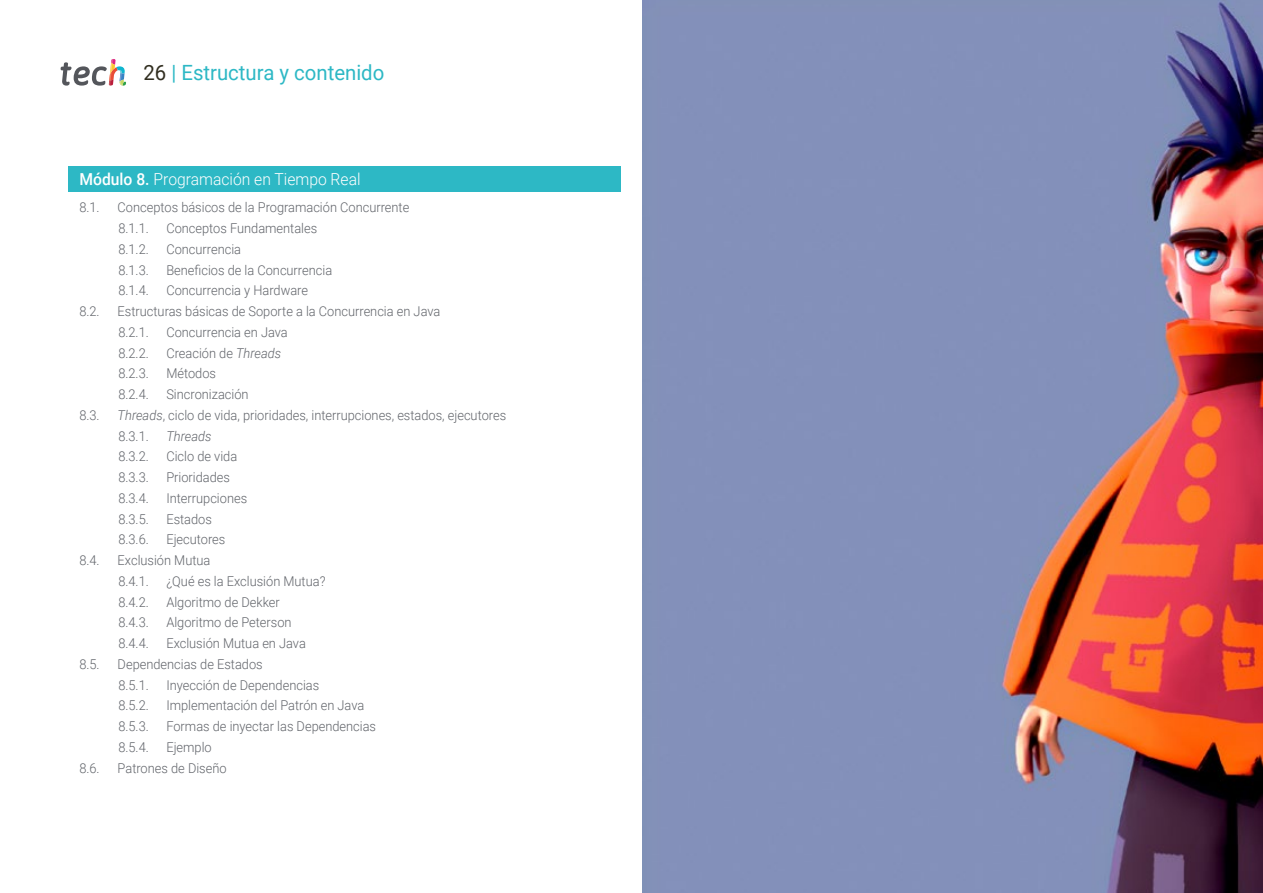
<style>
.page{position:relative;width:1263px;height:893px;background:#fff}
.page>*{position:absolute;margin:0;border:0;box-sizing:border-box;transform-origin:0 0}
.t1{font:21px "Roboto";color:#2db8c5}
.t2{font:300 16.5px "Roboto";color:#fff;scale:.95 1}
.t3{font:300 13.5px/20.7px "Roboto";color:#61646a;scale:.95 1}
.t4{font:italic 300 13.5px "Roboto";color:#61646a;scale:.95 1}
.s1{color:#312e20}
.s2{font-weight:500}
.s3{font-style:italic}
</style>
<div class="page">
<svg style="left:61px;top:59px;width:65px;height:27px"></svg>
<div style="left:68px;top:166px;width:553px;height:25px;background:#2db8c5"></div>
<img style="left:642px;top:0;width:621px;height:893px">
<h1 class="t1" style="left:144px;top:57px;width:242px"><span class="s1">26</span> | Estructura y contenido</h1>
<p class="t2" style="left:79px;top:168px;width:297px"><span class="s2">Módulo 8.</span> Programación en Tiempo Real</p>
<p class="t3" style="left:79px;top:197px;width:23px">8.1.</p>
<p class="t3" style="left:118px;top:197px;width:309px">Conceptos básicos de la Programación Concurrente<br>8.1.1.</p>
<p class="t3" style="left:166px;top:217px;width:160px">Conceptos Fundamentales</p>
<p class="t3" style="left:118px;top:238px;width:34px">8.1.2.</p>
<p class="t3" style="left:166px;top:238px;width:80px">Concurrencia</p>
<p class="t3" style="left:118px;top:259px;width:34px">8.1.3.</p>
<p class="t3" style="left:166px;top:259px;width:176px">Beneficios de la Concurrencia</p>
<p class="t3" style="left:118px;top:280px;width:34px">8.1.4.</p>
<p class="t3" style="left:166px;top:280px;width:151px">Concurrencia y Hardware</p>
<p class="t3" style="left:79px;top:300px;width:23px">8.2.</p>
<p class="t3" style="left:118px;top:300px;width:341px">Estructuras básicas de Soporte a la Concurrencia en Java<br>8.2.1.</p>
<p class="t3" style="left:166px;top:321px;width:129px">Concurrencia en Java</p>
<p class="t3" style="left:118px;top:342px;width:34px">8.2.2.</p>
<p class="t3" style="left:166px;top:342px;width:122px">Creación de <span class="s3">Threads</span></p>
<p class="t3" style="left:118px;top:363px;width:34px">8.2.3.</p>
<p class="t3" style="left:166px;top:363px;width:54px">Métodos</p>
<p class="t3" style="left:118px;top:383px;width:34px">8.2.4.</p>
<p class="t3" style="left:166px;top:383px;width:88px">Sincronización</p>
<p class="t3" style="left:79px;top:404px;width:23px">8.3.</p>
<p class="t3" style="left:118px;top:404px;width:410px"><span class="s3">Threads</span>, ciclo de vida, prioridades, interrupciones, estados, ejecutores<br>8.3.1.</p>
<p class="t4" style="left:166px;top:426px;width:49px">Threads</p>
<p class="t3" style="left:118px;top:446px;width:34px">8.3.2.</p>
<p class="t3" style="left:166px;top:446px;width:76px">Ciclo de vida</p>
<p class="t3" style="left:118px;top:466px;width:34px">8.3.3.</p>
<p class="t3" style="left:166px;top:466px;width:69px">Prioridades</p>
<p class="t3" style="left:118px;top:487px;width:34px">8.3.4.</p>
<p class="t3" style="left:166px;top:487px;width:87px">Interrupciones</p>
<p class="t3" style="left:118px;top:508px;width:34px">8.3.5.</p>
<p class="t3" style="left:166px;top:508px;width:49px">Estados</p>
<p class="t3" style="left:118px;top:529px;width:34px">8.3.6.</p>
<p class="t3" style="left:166px;top:529px;width:64px">Ejecutores</p>
<p class="t3" style="left:79px;top:549px;width:23px">8.4.</p>
<p class="t3" style="left:118px;top:549px;width:99px">Exclusión Mutua<br>8.4.1.</p>
<p class="t3" style="left:166px;top:570px;width:169px">¿Qué es la Exclusión Mutua?</p>
<p class="t3" style="left:118px;top:591px;width:34px">8.4.2.</p>
<p class="t3" style="left:166px;top:591px;width:121px">Algoritmo de Dekker</p>
<p class="t3" style="left:118px;top:612px;width:34px">8.4.3.</p>
<p class="t3" style="left:166px;top:612px;width:133px">Algoritmo de Peterson</p>
<p class="t3" style="left:118px;top:632px;width:34px">8.4.4.</p>
<p class="t3" style="left:166px;top:632px;width:148px">Exclusión Mutua en Java</p>
<p class="t3" style="left:79px;top:653px;width:23px">8.5.</p>
<p class="t3" style="left:118px;top:653px;width:154px">Dependencias de Estados<br>8.5.1.</p>
<p class="t3" style="left:166px;top:674px;width:162px">Inyección de Dependencias</p>
<p class="t3" style="left:118px;top:695px;width:34px">8.5.2.</p>
<p class="t3" style="left:166px;top:695px;width:210px">Implementación del Patrón en Java</p>
<p class="t3" style="left:118px;top:715px;width:34px">8.5.3.</p>
<p class="t3" style="left:166px;top:715px;width:222px">Formas de inyectar las Dependencias</p>
<p class="t3" style="left:118px;top:736px;width:34px">8.5.4.</p>
<p class="t3" style="left:166px;top:736px;width:49px">Ejemplo</p>
<p class="t3" style="left:79px;top:757px;width:23px">8.6.</p>
<p class="t3" style="left:118px;top:757px;width:116px">Patrones de Diseño</p>
</div>
